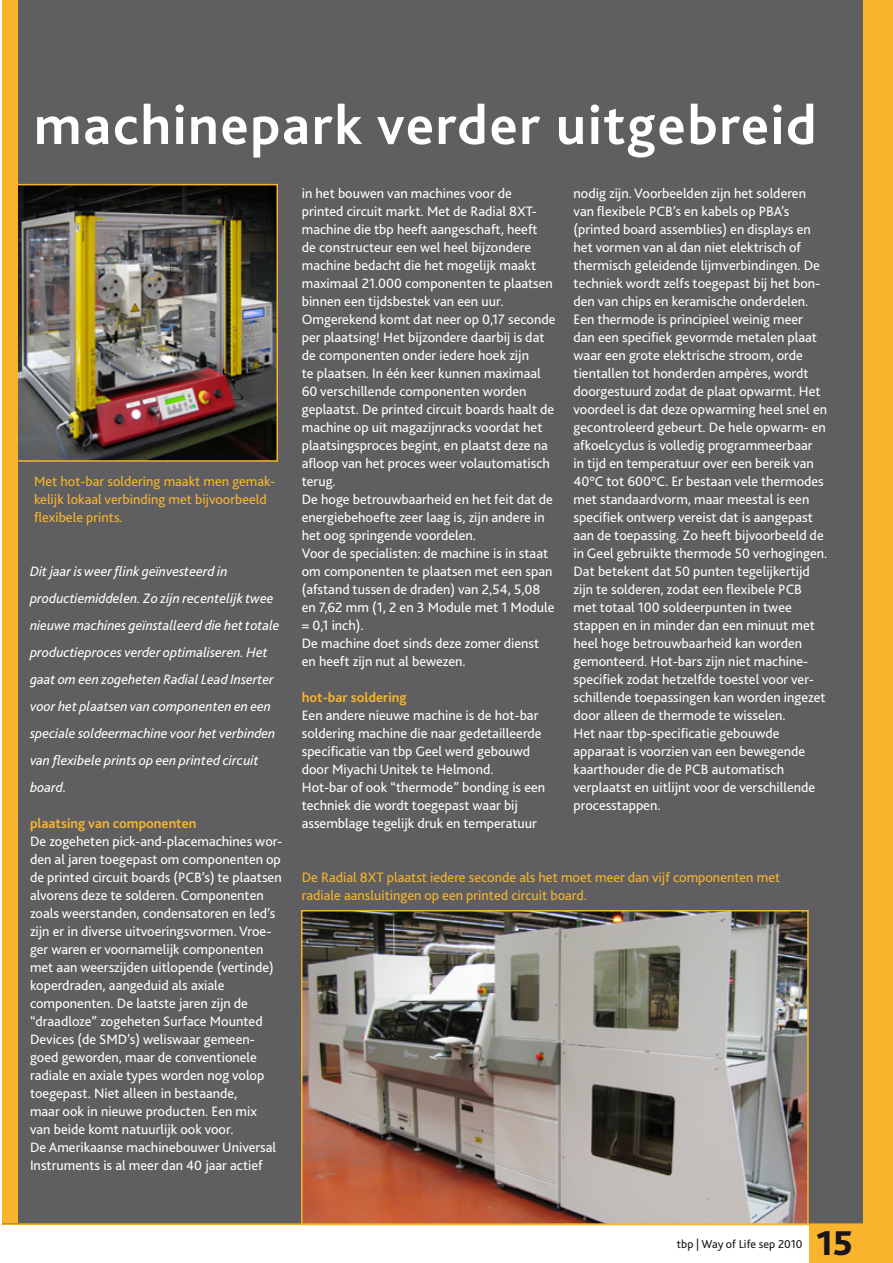
<style>
.page{position:relative;width:893px;height:1263px;background:#fff}
.page>*{position:absolute;margin:0;border:0;box-sizing:border-box;transform-origin:0 0}
.t1{font:700 57px "Bliss 2";letter-spacing:.03em;color:#fff}
.t2{font:800 36px "Bliss 2";color:#1a171c}
.t3{font:14.25px/18px "Bliss 2";color:#fff}
.t4{font:italic 14.25px/27px "Bliss 2";color:#fff}
.t5{font:14.25px/18px "Bliss 2";color:#f8b42c}
.t6{font:700 14.25px "Bliss 2";color:#f8b42c}
.t7{font:12px "Bliss 2";color:#1a171c}
</style>
<div class="page">
<div style="left:2px;top:0;width:869px;height:1225px;background:#5f5f61"></div>
<div style="left:809px;top:1224px;width:84px;height:39px;background:#f8b42c"></div>
<img style="left:18px;top:187px;width:257px;height:272px">
<div style="left:10px;top:184px;width:268px;height:278px;border:2px solid #f8b42c"></div>
<img style="left:304px;top:913px;width:502px;height:309px">
<div style="left:301px;top:910px;width:508px;height:315px;border:2px solid #f8b42c"></div>
<div style="left:863px;top:0;width:30px;height:1231px;background:#f8b42c"></div>
<hr style="left:2px;top:1223px;width:891px;height:2px;background:#f8b42c">
<div style="left:2px;top:0;width:16px;height:1222px;background:#f8b42c"></div>
<h1 class="t1" style="left:34px;top:90px;width:784px">machinepark verder uitgebreid</h1>
<p class="t5" style="left:34px;top:472px;width:243px">Met hot-bar soldering maakt men gemak&shy;kelijk lokaal verbinding met bijvoorbeeld flexibele prints.</p>
<p class="t4" style="left:30px;top:557px;width:251px">Dit jaar is weer flink geïnvesteerd in productiemiddelen. Zo zijn recentelijk twee nieuwe machines geïnstalleerd die het totale productieproces verder optimaliseren. Het gaat om een zogeheten Radial Lead Inserter voor het plaatsen van componenten en een speciale soldeermachine voor het verbinden van flexibele prints op een printed circuit board.</p>
<p class="t6" style="left:30px;top:814px;width:168px">plaatsing van componenten</p>
<p class="t3" style="left:30px;top:832px;width:254px">De zogeheten pick-and-placemachines wor&shy;den al jaren toegepast om componenten op de printed circuit boards (PCB’s) te plaatsen alvorens deze te solderen. Componenten zoals weerstanden, condensatoren en led’s zijn er in diverse uitvoeringsvormen. Vroe&shy;ger waren er voornamelijk componenten met aan weerszijden uitlopende (vertinde) koperdraden, aangeduid als axiale componenten. De laatste jaren zijn de “draadloze” zogeheten Surface Mounted Devices (de SMD’s) weliswaar gemeen&shy;goed geworden, maar de conventionele radiale en axiale types worden nog volop toegepast. Niet alleen in bestaande,<br>maar ook in nieuwe producten. Een mix<br>van beide komt natuurlijk ook voor.<br>De Amerikaanse machinebouwer Universal Instruments is al meer dan 40 jaar actief</p>
<p class="t3" style="left:302px;top:184px;width:255px">in het bouwen van machines voor de printed circuit markt. Met de Radial 8XT&shy;machine die tbp heeft aangeschaft, heeft<br>de constructeur een wel heel bijzondere machine bedacht die het mogelijk maakt maximaal 21.000 componenten te plaatsen binnen een tijdsbestek van een uur.<br>Omgerekend komt dat neer op 0,17 seconde per plaatsing! Het bijzondere daarbij is dat de componenten onder iedere hoek zijn<br>te plaatsen. In één keer kunnen maximaal 60 verschillende componenten worden geplaatst. De printed circuit boards haalt de machine op uit magazijnracks voordat het plaatsingsproces begint, en plaatst deze na afloop van het proces weer volautomatisch terug.<br>De hoge betrouwbaarheid en het feit dat de energiebehoefte zeer laag is, zijn andere in het oog springende voordelen.<br>Voor de specialisten: de machine is in staat om componenten te plaatsen met een span (afstand tussen de draden) van 2,54, 5,08 en 7,62 mm (1, 2 en 3 Module met 1 Module = 0,1 inch).<br>De machine doet sinds deze zomer dienst en heeft zijn nut al bewezen.</p>
<p class="t6" style="left:302px;top:688px;width:106px">hot-bar soldering</p>
<p class="t3" style="left:302px;top:706px;width:245px">Een andere nieuwe machine is de hot-bar soldering machine die naar gedetailleerde specificatie van tbp Geel werd gebouwd door Miyachi Unitek te Helmond.<br>Hot-bar of ook “thermode” bonding is een techniek die wordt toegepast waar bij assemblage tegelijk druk en temperatuur</p>
<p class="t3" style="left:573px;top:184px;width:255px">nodig zijn. Voorbeelden zijn het solderen van flexibele PCB’s en kabels op PBA’s (printed board assemblies) en displays en het vormen van al dan niet elektrisch of thermisch geleidende lijmverbindingen. De techniek wordt zelfs toegepast bij het bon&shy;den van chips en keramische onderdelen.<br>Een thermode is principieel weinig meer dan een specifiek gevormde metalen plaat waar een grote elektrische stroom, orde tientallen tot honderden ampères, wordt doorgestuurd zodat de plaat opwarmt. Het voordeel is dat deze opwarming heel snel en gecontroleerd gebeurt. De hele opwarm- en afkoelcyclus is volledig programmeerbaar<br>in tijd en temperatuur over een bereik van 40°C tot 600°C. Er bestaan vele thermodes met standaardvorm, maar meestal is een specifiek ontwerp vereist dat is aangepast aan de toepassing. Zo heeft bijvoorbeeld de in Geel gebruikte thermode 50 verhogingen.<br>Dat betekent dat 50 punten tegelijkertijd zijn te solderen, zodat een flexibele PCB met totaal 100 soldeerpunten in twee stappen en in minder dan een minuut met heel hoge betrouwbaarheid kan worden gemonteerd. Hot-bars zijn niet machine&shy;specifiek zodat hetzelfde toestel voor ver&shy;schillende toepassingen kan worden ingezet door alleen de thermode te wisselen.<br>Het naar tbp-specificatie gebouwde apparaat is voorzien van een bewegende kaarthouder die de PCB automatisch verplaatst en uitlijnt voor de verschillende processtappen.</p>
<p class="t5" style="left:302px;top:868px;width:480px">De Radial 8XT plaatst iedere seconde als het moet meer dan vijf componenten met radiale aansluitingen op een printed circuit board.</p>
<p class="t7" style="left:677px;top:1237px;width:127px">tbp | Way of Life sep 2010</p>
<h2 class="t2" style="left:816px;top:1221px;width:38px">15</h2>
</div>
